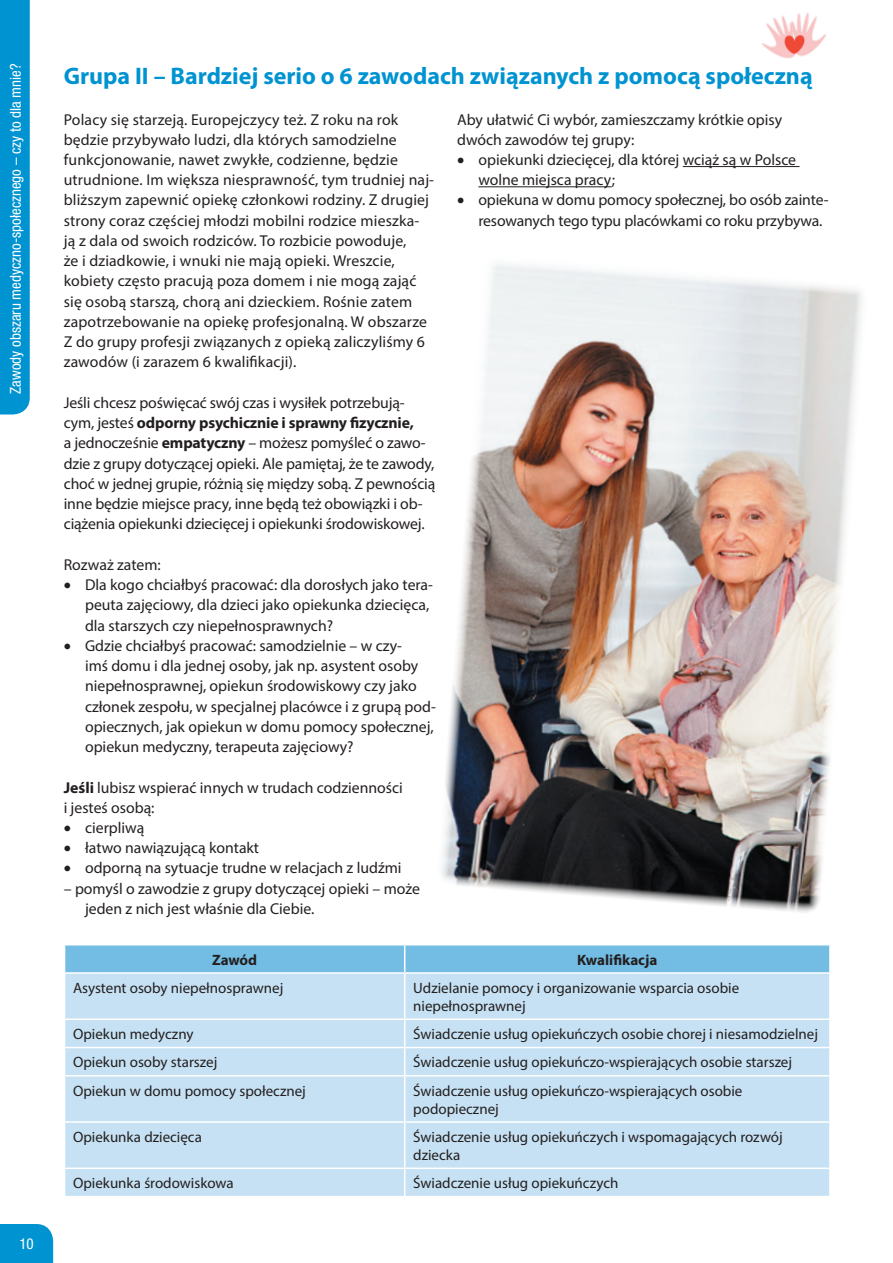
<style>
.page{position:relative;width:893px;height:1263px;background:#fff}
.page>*{position:absolute;margin:0;border:0;box-sizing:border-box;transform-origin:0 0}
.srodtytul{font:700 24px "Myriad Pro";color:#0093d1}
.wypunktowanie{font:15.75px/20.2px "Myriad Pro";color:#231f20}
.tabela{font:15px/18px "Myriad Pro";color:#231f20}
.t1{font:condensed 15px "Helvetica Neue LT Pro";color:#fff}
.tabela-2{font:700 15px "Myriad Pro";color:#231f20}
.s1{font-weight:700}
</style>
<div class="page">
<div style="left:0;top:0;width:30px;height:414px;background:#0093d1"></div>
<div style="left:0;top:1224px;width:53px;height:39px;background:#0093d1"></div>
<hr style="left:683px;top:166px;width:116px;height:1px;background:#231f20">
<hr style="left:478px;top:186px;width:134px;height:1px;background:#231f20">
<div style="left:65px;top:974px;width:764px;height:222px;background:#c6e1f3"></div>
<hr style="left:404px;top:974px;width:1px;height:44px;background:#fff">
<hr style="left:64px;top:1018px;width:341px;height:2px;background:#fff">
<hr style="left:405px;top:1018px;width:426px;height:2px;background:#fff">
<hr style="left:64px;top:1047px;width:341px;height:1px;background:#fff">
<hr style="left:405px;top:1047px;width:426px;height:1px;background:#fff">
<svg style="left:404px;top:1020px;width:1px;height:55px"></svg>
<hr style="left:64px;top:1075px;width:341px;height:1px;background:#fff">
<hr style="left:405px;top:1075px;width:426px;height:1px;background:#fff">
<hr style="left:404px;top:1076px;width:1px;height:45px;background:#fff">
<hr style="left:64px;top:1121px;width:341px;height:2px;background:#fff">
<hr style="left:405px;top:1121px;width:426px;height:2px;background:#fff">
<hr style="left:404px;top:1123px;width:1px;height:44px;background:#fff">
<hr style="left:64px;top:1167px;width:341px;height:2px;background:#fff">
<div style="left:64px;top:945px;width:765px;height:28px;background:#73bde4"></div>
<hr style="left:405px;top:972px;width:426px;height:2px;background:#fff">
<hr style="left:405px;top:1167px;width:426px;height:2px;background:#fff">
<svg style="left:404px;top:1169px;width:1px;height:27px"></svg>
<img style="left:442px;top:264px;width:420px;height:649px">
<img style="left:762px;top:13px;width:64px;height:45px">
<p class="t1" style="left:7px;top:394px;width:331px;rotate:-90deg">Zawody obszaru medyczno-społecznego – czy to dla mnie?</p>
<p class="t1" style="left:19px;top:1234px;width:16px">10</p>
<p class="srodtytul" style="left:64px;top:60px;width:750px">Grupa II – Bardziej serio o 6 zawodach związanych z pomocą społeczną</p>
<p class="wypunktowanie" style="left:64px;top:109px;width:372px">Polacy się starzeją. Europejczycy też. Z roku na rok będzie przybywało ludzi, dla których samodzielne funkcjonowanie, nawet zwykłe, codzienne, będzie utrudnione. Im większa niesprawność, tym trudniej naj&shy;bliższym zapewnić opiekę członkowi rodziny. Z drugiej strony coraz częściej młodzi mobilni rodzice mieszka&shy;ją z dala od swoich rodziców. To rozbicie powoduje,<br>że i dziadkowie, i wnuki nie mają opieki. Wreszcie, kobiety często pracują poza domem i nie mogą zająć się osobą starszą, chorą ani dzieckiem. Rośnie zatem zapotrzebowanie na opiekę profesjonalną. W obszarze Z do grupy profesji związanych z opieką zaliczyliśmy 6 zawodów (i zarazem 6 kwalifikacji).</p>
<p class="wypunktowanie" style="left:64px;top:392px;width:373px">Jeśli chcesz poświęcać swój czas i wysiłek potrzebują&shy;cym, jesteś <span class="s1">odporny psychicznie i sprawny fizycznie,<br></span>a jednocześnie <span class="s1">empatyczny</span> – możesz pomyśleć o zawo&shy;dzie z grupy dotyczącej opieki. Ale pamiętaj, że te zawody, choć w jednej grupie, różnią się między sobą. Z pewnością inne będzie miejsce pracy, inne będą też obowiązki i ob&shy;ciążenia opiekunki dziecięcej i opiekunki środowiskowej.</p>
<p class="wypunktowanie" style="left:64px;top:554px;width:99px">Rozważ zatem:</p>
<p class="wypunktowanie" style="left:85px;top:574px;width:349px;text-indent:-21px">• Dla kogo chciałbyś pracować: dla dorosłych jako tera&shy;peuta zajęciowy, dla dzieci jako opiekunka dziecięca, dla starszych czy niepełnosprawnych?</p>
<p class="wypunktowanie" style="left:85px;top:635px;width:352px;text-indent:-21px">• Gdzie chciałbyś pracować: samodzielnie – w czy-<br>imś domu i dla jednej osoby, jak np. asystent osoby niepełnosprawnej, opiekun środowiskowy czy jako członek zespołu, w specjalnej placówce i z grupą pod&shy;opiecznych, jak opiekun w domu pomocy społecznej, opiekun medyczny, terapeuta zajęciowy?</p>
<p class="wypunktowanie" style="left:64px;top:777px;width:341px"><span class="s1">Jeśli</span> lubisz wspierać innych w trudach codzienności i jesteś osobą:</p>
<p class="wypunktowanie" style="left:64px;top:817px;width:82px">• cierpliwą</p>
<p class="wypunktowanie" style="left:64px;top:837px;width:197px">• łatwo nawiązującą kontakt</p>
<p class="wypunktowanie" style="left:64px;top:858px;width:339px">• odporną na sytuacje trudne w relacjach z ludźmi</p>
<p class="wypunktowanie" style="left:85px;top:878px;width:336px;text-indent:-21px">– pomyśl o zawodzie z grupy dotyczącej opieki – może jeden z nich jest właśnie dla Ciebie.</p>
<p class="wypunktowanie" style="left:457px;top:109px;width:327px">Aby ułatwić Ci wybór, zamieszczamy krótkie opisy dwóch zawodów tej grupy:</p>
<p class="wypunktowanie" style="left:478px;top:149px;width:319px;text-indent:-21px">• opiekunki dziecięcej, dla której wciąż są w Polsce wolne miejsca pracy;</p>
<p class="wypunktowanie" style="left:478px;top:190px;width:352px;text-indent:-21px">• opiekuna w domu pomocy społecznej, bo osób zainte&shy;resowanych tego typu placówkami co roku przybywa.</p>
<p class="tabela-2" style="left:212px;top:950px;width:47px">Zawód</p>
<p class="tabela-2" style="left:577px;top:950px;width:82px">Kwalifikacja</p>
<p class="tabela" style="left:73px;top:978px;width:212px">Asystent osoby niepełnosprawnej</p>
<p class="tabela" style="left:413px;top:978px;width:328px">Udzielanie pomocy i organizowanie wsparcia osobie niepełnosprawnej</p>
<p class="tabela" style="left:73px;top:1025px;width:122px">Opiekun medyczny</p>
<p class="tabela" style="left:413px;top:1025px;width:406px">Świadczenie usług opiekuńczych osobie chorej i niesamodzielnej</p>
<p class="tabela" style="left:73px;top:1053px;width:146px">Opiekun osoby starszej</p>
<p class="tabela" style="left:413px;top:1053px;width:380px">Świadczenie usług opiekuńczo-wspierających osobie starszej</p>
<p class="tabela" style="left:73px;top:1081px;width:234px">Opiekun w domu pomocy społecznej</p>
<p class="tabela" style="left:413px;top:1081px;width:331px">Świadczenie usług opiekuńczo-wspierających osobie podopiecznej</p>
<p class="tabela" style="left:73px;top:1127px;width:130px">Opiekunka dziecięca</p>
<p class="tabela" style="left:413px;top:1127px;width:371px">Świadczenie usług opiekuńczych i wspomagających rozwój dziecka</p>
<p class="tabela" style="left:73px;top:1174px;width:162px">Opiekunka środowiskowa</p>
<p class="tabela" style="left:413px;top:1174px;width:207px">Świadczenie usług opiekuńczych</p>
</div>
